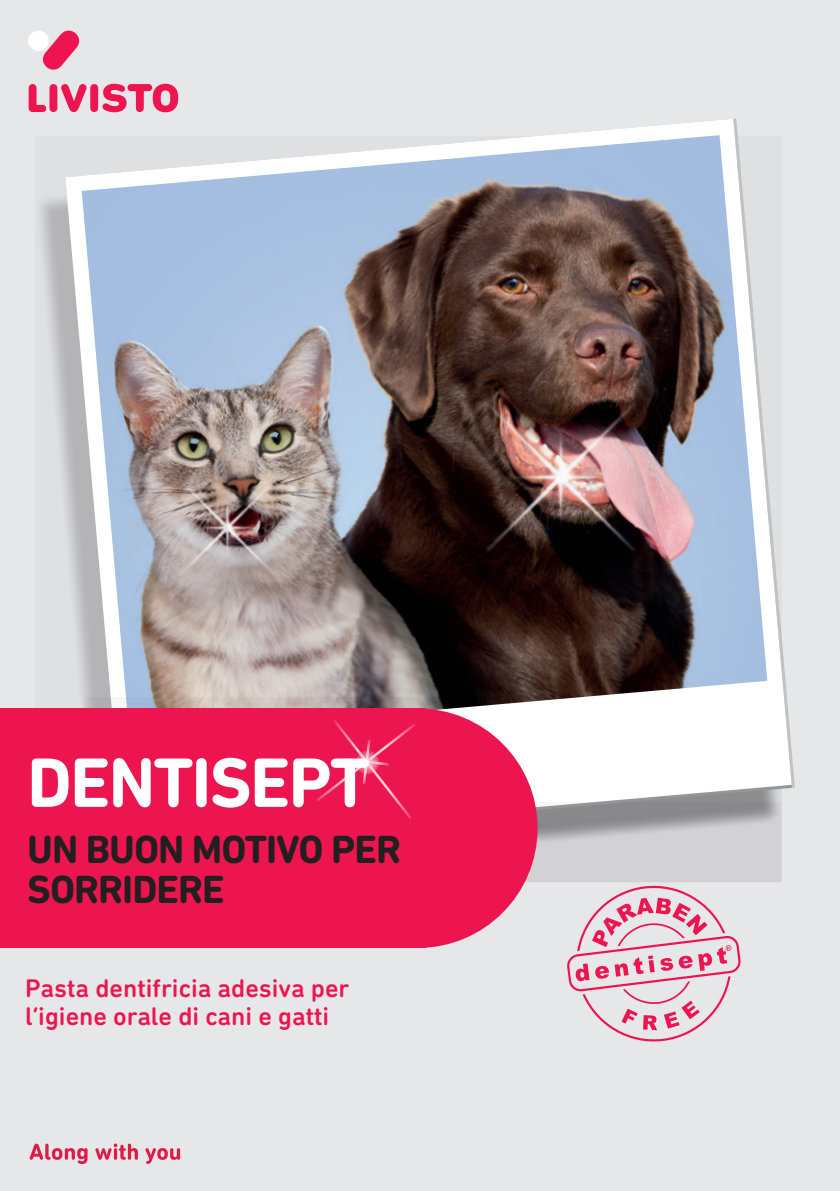
<style>
.page{position:relative;width:840px;height:1191px;background:#fff}
.page>*{position:absolute;margin:0;border:0;box-sizing:border-box;transform-origin:0 0}
.t1{font:700 71px "DIN Next Rounded LT Pro";letter-spacing:-.025em;color:#fff}
.t2{font:700 40px/40px "DIN Next Rounded LT Pro";letter-spacing:-.025em;color:#231f20}
.t3{font:500 26px/28px "DIN Next Rounded LT Pro";color:#ed154f}
</style>
<div class="page">
<div style="left:0;top:0;width:839px;height:1191px;background:#e6e7e9"></div>
<svg style="left:38px;top:196px;width:27px;height:322px;fill:#dadbdd"></svg>
<img style="left:65px;top:135px;width:666px;height:573px">
<div style="left:66px;top:119px;width:724px;height:725px;border:15px solid #fff;border-radius:57px"></div>
<svg style="left:114px;top:679px;width:617px;height:104px;background:#ccc7c7"></svg>
<svg style="left:731px;top:118px;width:64px;height:670px"></svg>
<div style="left:93px;top:802px;width:687px;height:81px;background:#d2d2d4"></div>
<svg style="left:528px;top:783px;width:266px;height:65px"></svg>
<div style="left:0;top:708px;width:425px;height:240px;background:#ed154f"></div>
<div style="left:298px;top:708px;width:239px;height:240px;background:#ed154f;border-radius:50%"></div>
<svg style="left:29px;top:30px;width:149px;height:82px"></svg>
<div style="left:28px;top:31px;width:21px;height:20px;background:#fff;border-radius:50%"></div>
<svg style="left:30px;top:1143px;width:150px;height:21px"></svg>
<svg style="left:566px;top:882px;width:174px;height:160px"></svg>
<svg style="left:316px;top:720px;width:99px;height:99px"></svg>
<svg style="left:355px;top:750px;width:24px;height:24px"></svg>
<h1 class="t1" style="left:27px;top:741px;width:344px">DENTISEPT</h1>
<h2 class="t2" style="left:27px;top:829px;width:375px">UN BUON MOTIVO PER<br>SORRIDERE</h2>
<p class="t3" style="left:25px;top:973px;width:325px">Pasta dentifricia adesiva per l’igiene orale di cani e gatti</p>
</div>
